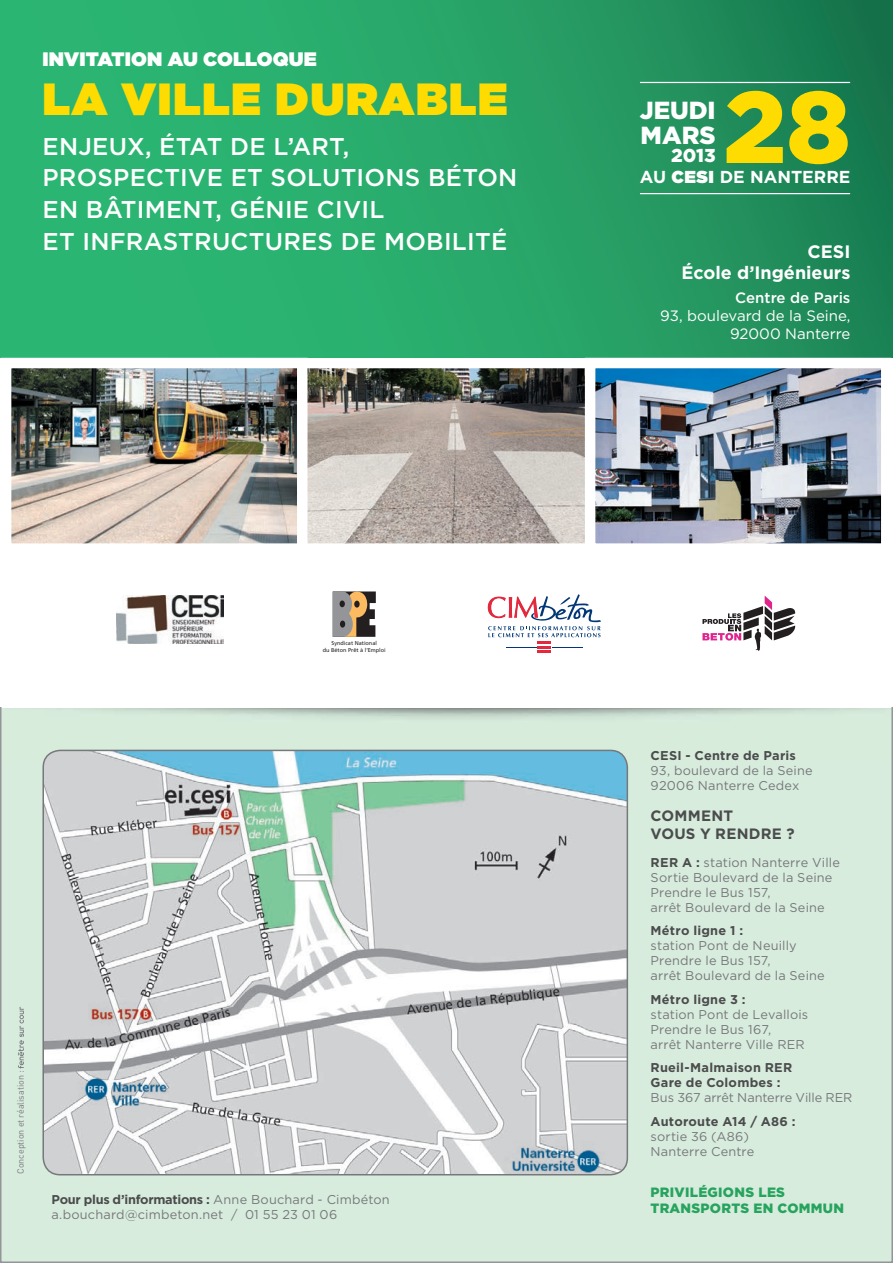
<style>
.page{position:relative;width:893px;height:1263px;background:#fff}
.page>*{position:absolute;margin:0;border:0;box-sizing:border-box;transform-origin:0 0}
.t1{font:900 101.4px "Gotham";color:#ffdc01}
.t2{font:900 45px "Gotham";letter-spacing:.03em;color:#ffdc01}
.t3{font:900 24.75px/24.8px "Gotham";letter-spacing:-.005em;color:#fff}
.t4{font:500 24.3px/31.5px "Gotham";letter-spacing:.01em;color:#fff}
.t5{font:900 19.5px "Gotham";letter-spacing:.01em;color:#fff}
.t6{font:900 18.6px "Gotham";color:#fff}
.t7{font:700 18px/21.6px "Gotham";color:#fff;text-align:right}
.t8{font:700 17.25px "Gotham";color:#fff}
.t9{font:15px/18px "Gotham";color:#fff;text-align:right}
.t10{font:700 15px/18px "Gotham";letter-spacing:.015em;color:#4b4c4d}
.t11{font:500 15px "Gotham";color:#fff}
.t12{font:900 13.5px/16.5px "Gotham";letter-spacing:.02em;color:#26a45e}
.t13{font:12.75px/15px "Gotham";letter-spacing:.01em;color:#76787b}
.t14{font:700 12.75px/15px "Gotham";letter-spacing:.02em;color:#4b4c4d}
.t15{font:12.75px "Gotham";letter-spacing:-.01em;color:#76787b}
.t16{font:9px "DIN";color:#76787b}
.t17{font:5.55px/6.9px "Frutiger";color:#231f20;text-align:center}
.s1{font-weight:900}
.s2{font-weight:700;color:#4b4c4d}
</style>
<div class="page">
<div style="left:0;top:688px;width:893px;height:575px;background:#d8ecdd"></div>
<img style="left:3px;top:707px;width:887px;height:43px">
<svg style="left:18px;top:1007px;width:6px;height:61px"></svg>
<img style="left:45px;top:750px;width:582px;height:425px">
<div style="left:42px;top:750px;width:586px;height:425px;border:2px solid #76787b;border-radius:17px"></div>
<svg style="left:0;top:0;width:893px;height:358px;background:#26a267"></svg>
<div style="left:0;top:546px;width:893px;height:161px;background:#fff"></div>
<svg style="left:313px;top:368px;width:267px;height:176px;background:#a09992"></svg>
<img style="left:0;top:352px;width:313px;height:192px">
<img style="left:580px;top:352px;width:313px;height:192px">
<svg style="left:333px;top:591px;width:43px;height:46px;background:#8a7b69"></svg>
<svg style="left:488px;top:594px;width:113px;height:59px"></svg>
<hr style="left:506px;top:647px;width:30px;height:1px;background:#013775">
<hr style="left:553px;top:647px;width:30px;height:1px;background:#013775">
<svg style="left:702px;top:596px;width:93px;height:55px"></svg>
<img style="left:117px;top:596px;width:107px;height:48px">
<hr style="left:640px;top:193px;width:210px;height:1px;background:#fff">
<hr style="left:640px;top:82px;width:210px;height:1px;background:#fff">
<h3 class="t5" style="left:43px;top:47px;width:276px">INVITATION AU COLLOQUE</h3>
<h2 class="t2" style="left:43px;top:72px;width:467px">LA VILLE DURABLE</h2>
<h3 class="t4" style="left:43px;top:130px;width:476px">ENJEUX, ÉTAT DE L’ART,<br>PROSPECTIVE ET SOLUTIONS BÉTON<br>EN BÂTIMENT, GÉNIE CIVIL<br>ET INFRASTRUCTURES DE MOBILITÉ</h3>
<h1 class="t1" style="left:723px;top:66px;width:129px">28</h1>
<h3 class="t3" style="left:640px;top:98px;width:77px">JEUDI<br>MARS</h3>
<h3 class="t8" style="left:640px;top:166px;width:212px">AU <span class="s1">CESI</span> DE NANTERRE</h3>
<h3 class="t6" style="left:671px;top:144px;width:46px">2013</h3>
<h3 class="t7" style="left:681px;top:240px;width:170px">CESI<br>École d’Ingénieurs</h3>
<p class="t11" style="left:735px;top:288px;width:117px">Centre de Paris</p>
<p class="t9" style="left:660px;top:306px;width:192px">93, boulevard de la Seine,<br>92000 Nanterre</p>
<p class="t17" style="left:323px;top:640px;width:65px">Syndicat National<br>du Béton Prêt à l’Emploi</p>
<p class="t16" style="left:15px;top:1174px;width:105px;rotate:-90deg">Conception et réalisation :</p>
<p class="t14" style="left:651px;top:747px;width:147px">CESI - Centre de Paris</p>
<p class="t13" style="left:651px;top:763px;width:164px">93, boulevard de la Seine<br>92006 Nanterre Cedex</p>
<p class="t10" style="left:651px;top:807px;width:146px">COMMENT<br>VOUS Y RENDRE ?</p>
<p class="t13" style="left:651px;top:855px;width:191px"><span class="s2">RER A :</span> station Nanterre Ville<br>Sortie Boulevard de la Seine<br>Prendre le Bus 157,<br>arrêt Boulevard de la Seine</p>
<p class="t14" style="left:651px;top:923px;width:94px">Métro ligne 1 :</p>
<p class="t13" style="left:651px;top:938px;width:176px">station Pont de Neuilly<br>Prendre le Bus 157,<br>arrêt Boulevard de la Seine</p>
<p class="t14" style="left:651px;top:992px;width:97px">Métro ligne 3 :</p>
<p class="t13" style="left:651px;top:1007px;width:159px">station Pont de Levallois<br>Prendre le Bus 167,<br>arrêt Nanterre Ville RER</p>
<p class="t14" style="left:651px;top:1060px;width:143px">Rueil-Malmaison RER<br>Gare de Colombes :</p>
<p class="t15" style="left:651px;top:1090px;width:203px">Bus 367 arrêt Nanterre Ville RER</p>
<p class="t14" style="left:651px;top:1114px;width:146px">Autoroute A14 / A86 :</p>
<p class="t13" style="left:651px;top:1129px;width:105px">sortie 36 (A86)<br>Nanterre Centre</p>
<p class="t13" style="left:52px;top:1192px;width:340px"><span class="s2">Pour plus d’informations :</span> Anne Bouchard - Cimbéton a.bouchard@cimbeton.net / 01 55 23 01 06</p>
<p class="t12" style="left:651px;top:1183px;width:195px">PRIVILÉGIONS LES<br>TRANSPORTS EN COMMUN</p>
</div>
